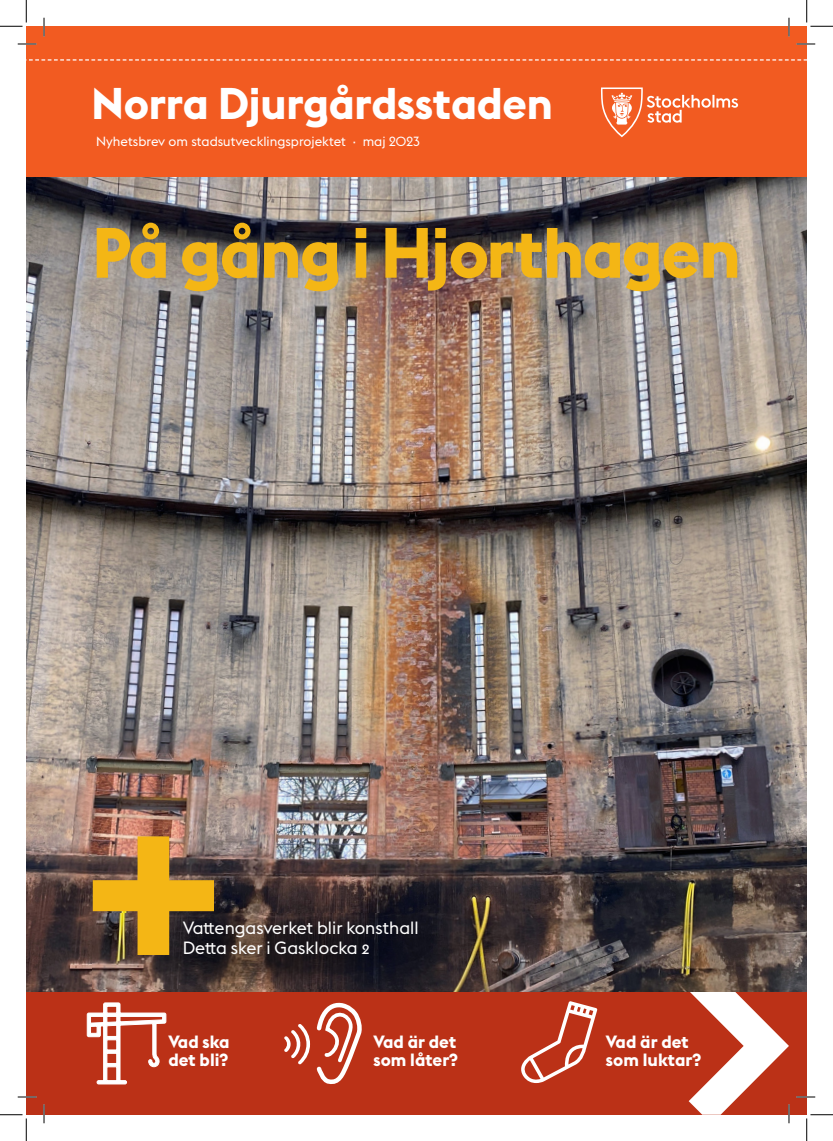
<style>
.page{position:relative;width:833px;height:1141px;background:#fff}
.page>*{position:absolute;margin:0;border:0;box-sizing:border-box;transform-origin:0 0}
.t1{font:700 70px "Stockholm Type";letter-spacing:-.02em;color:#f4b615}
.t2{font:700 43.75px "Stockholm Type";letter-spacing:-.005em;color:#fff}
.t3{font:700 17.5px/17.5px "Stockholm Type";color:#fff}
.t4{font:17.5px/20px "Stockholm Type";color:#fff}
.t5{font:13.12px "Stockholm Type";color:#fff}
</style>
<div class="page">
<div style="left:26px;top:989px;width:780px;height:125px;background:#bb3117"></div>
<img style="left:26px;top:176px;width:780px;height:815px">
<svg style="left:86px;top:1002px;width:80px;height:82px"></svg>
<svg style="left:521px;top:1001px;width:76px;height:81px"></svg>
<svg style="left:284px;top:1002px;width:78px;height:81px"></svg>
<div style="left:26px;top:26px;width:780px;height:150px;background:#f25b21"></div>
<svg style="left:601px;top:87px;width:136px;height:50px"></svg>
<svg style="left:26px;top:59px;width:780px;height:2px"></svg>
<svg style="left:93px;top:836px;width:351px;height:151px;background:#5f4b37"></svg>
<svg style="left:18px;top:43px;width:18px;height:2px"></svg>
<svg style="left:796px;top:43px;width:18px;height:2px"></svg>
<svg style="left:18px;top:1096px;width:18px;height:1px"></svg>
<svg style="left:796px;top:1096px;width:18px;height:1px"></svg>
<svg style="left:43px;top:18px;width:2px;height:18px"></svg>
<svg style="left:43px;top:1104px;width:2px;height:19px"></svg>
<svg style="left:788px;top:18px;width:1px;height:18px"></svg>
<svg style="left:688px;top:967px;width:101px;height:156px"></svg>
<svg style="left:0;top:0;width:27px;height:27px"></svg>
<svg style="left:0;top:1114px;width:27px;height:26px"></svg>
<svg style="left:806px;top:0;width:26px;height:27px"></svg>
<svg style="left:806px;top:1114px;width:26px;height:26px"></svg>
<h2 class="t2" style="left:91px;top:73px;width:463px">Norra Djurgårdsstaden</h2>
<p class="t5" style="left:96px;top:132px;width:325px">Nyhetsbrev om stadsutvecklingsprojektet · maj 2023</p>
<h1 class="t1" style="left:92px;top:203px;width:650px">På gång i Hjorthagen</h1>
<p class="t4" style="left:182px;top:916px;width:237px">Vattengasverket blir konsthall<br>Detta sker i Gasklocka 2</p>
<p class="t3" style="left:168px;top:1032px;width:63px">Vad ska det bli?</p>
<p class="t3" style="left:605px;top:1032px;width:96px">Vad är det som luktar?</p>
<p class="t3" style="left:373px;top:1032px;width:86px">Vad är det som låter?</p>
</div>
